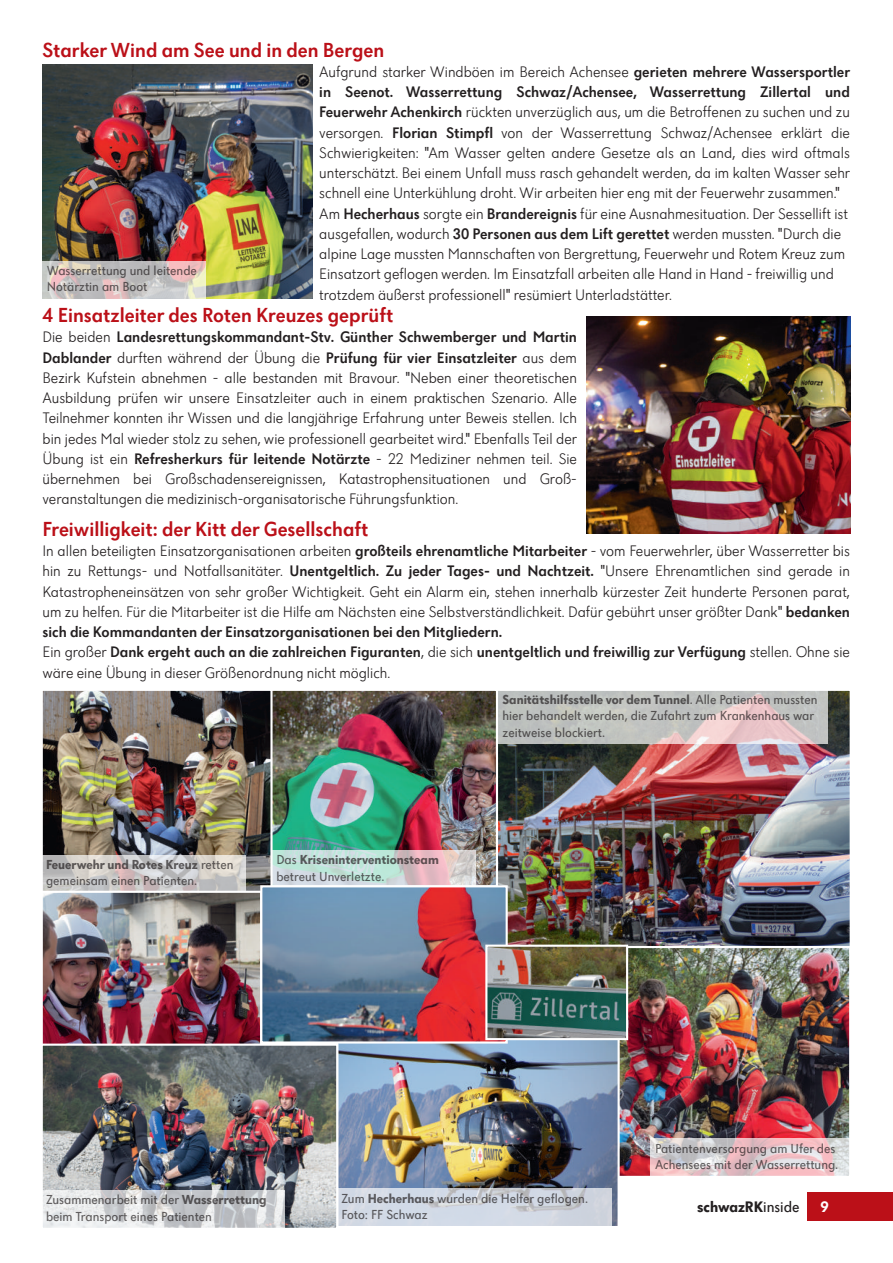
<style>
.page{position:relative;width:893px;height:1263px;background:#fff}
.page>*{position:absolute;margin:0;border:0;box-sizing:border-box;transform-origin:0 0}
.t1{font:500 21px "Dunant";color:#bb1018}
.t2{font:300 15.75px/20.2px "Dunant";color:#231f20}
.t3{font:700 15.75px "Dunant";color:#231f20}
.t4{font:700 15.75px "Dunant";color:#fff}
.t5{font:13.5px/16.5px "Dunant";color:rgb(35 31 32/.7)}
.t6{font:700 13.5px/16.5px "Dunant";color:rgb(35 31 32/.7)}
.s1{font-weight:500}
.s2{font-weight:700}
.s3{font-weight:400}
</style>
<div class="page">
<div style="left:807px;top:1192px;width:86px;height:28px;background:#bb1018"></div>
<img style="left:620px;top:948px;width:228px;height:227px">
<img style="left:498px;top:692px;width:351px;height:253px">
<img style="left:273px;top:692px;width:222px;height:192px">
<div style="left:263px;top:689px;width:235px;height:198px;border:2px solid #fff"></div>
<img style="left:43px;top:65px;width:269px;height:234px">
<img style="left:44px;top:692px;width:226px;height:199px">
<div style="left:41px;top:689px;width:232px;height:222px;border:2px solid #fff"></div>
<img style="left:587px;top:317px;width:263px;height:217px">
<div style="left:498px;top:690px;width:330px;height:54px;background:#fff;opacity:.7"></div>
<div style="left:42px;top:855px;width:204px;height:38px;background:#fff;opacity:.7"></div>
<div style="left:272px;top:850px;width:204px;height:36px;background:#fff;opacity:.7"></div>
<img style="left:44px;top:894px;width:215px;height:149px">
<div style="left:41px;top:891px;width:221px;height:169px;border:2px solid #fff"></div>
<div style="left:43px;top:261px;width:163px;height:38px;background:#fff;opacity:.7"></div>
<img style="left:339px;top:1040px;width:278px;height:185px">
<img style="left:44px;top:1046px;width:291px;height:181px">
<div style="left:41px;top:1043px;width:297px;height:187px;border:2px solid #fff"></div>
<img style="left:263px;top:888px;width:242px;height:152px">
<div style="left:260px;top:885px;width:248px;height:158px;border:2px solid #fff"></div>
<div style="left:42px;top:1190px;width:243px;height:39px;background:#fff;opacity:.7"></div>
<div style="left:337px;top:1189px;width:274px;height:38px;background:#fff;opacity:.7"></div>
<div style="left:651px;top:1138px;width:199px;height:39px;background:#fff;opacity:.7"></div>
<img style="left:488px;top:948px;width:137px;height:89px">
<div style="left:485px;top:945px;width:143px;height:95px;border:2px solid #fff"></div>
<h1 class="t1" style="left:43px;top:41px;width:343px">Starker Wind am See und in den Bergen</h1>
<p class="t2" style="left:319px;top:63px;width:532px">Aufgrund starker Windböen im Bereich Achensee <span class="s1">gerieten mehrere Wassersportler in Seenot. Wasserrettung Schwaz/Achensee, Wasserrettung Zillertal und Feuerwehr Achenkirch</span> rückten unverzüglich aus, um die Betroffenen zu suchen und zu versorgen. <span class="s1">Florian Stimpfl</span> von der Wasserrettung Schwaz/Achensee erklärt die Schwierigkeiten: "Am Wasser gelten andere Gesetze als an Land, dies wird oftmals unterschätzt. Bei einem Unfall muss rasch gehandelt werden, da im kalten Wasser sehr schnell eine Unterkühlung droht. Wir arbeiten hier eng mit der Feuerwehr zusammen." Am <span class="s1">Hecherhaus</span> sorgte ein <span class="s1">Brandereignis</span> für eine Ausnahmesituation. Der Sessellift ist ausgefallen, wodurch <span class="s1">30 Personen aus dem Lift gerettet</span> werden mussten. "Durch die alpine Lage mussten Mannschaften von Bergrettung, Feuerwehr und Rotem Kreuz zum Einsatzort geflogen werden. Im Einsatzfall arbeiten alle Hand in Hand - freiwillig und trotzdem äußerst professionell" resümiert Unterladstätter.</p>
<h1 class="t1" style="left:43px;top:306px;width:352px">4 Einsatzleiter des Roten Kreuzes geprüft</h1>
<p class="t2" style="left:43px;top:328px;width:536px;text-align:justify">Die beiden <span class="s1">Landesrettungskommandant-Stv. Günther Schwemberger und Martin Dablander</span> durften während der Übung die <span class="s1">Prüfung für vier Einsatzleiter</span> aus dem Bezirk Kufstein abnehmen - alle bestanden mit Bravour. "Neben einer theoretischen Ausbildung prüfen wir unsere Einsatzleiter auch in einem praktischen Szenario. Alle Teilnehmer konnten ihr Wissen und die langjährige Erfahrung unter Beweis stellen. Ich bin jedes Mal wieder stolz zu sehen, wie professionell gearbeitet wird." Ebenfalls Teil der Übung ist ein <span class="s1">Refresherkurs für leitende Notärzte</span> - 22 Mediziner nehmen teil. Sie übernehmen bei Großschadensereignissen, Katastrophensituationen und Groß&shy;veranstaltungen die medizinisch-organisatorische Führungsfunktion.</p>
<h1 class="t1" style="left:43px;top:520px;width:327px">Freiwilligkeit: der Kitt der Gesellschaft</h1>
<p class="t2" style="left:43px;top:542px;width:809px">In allen beteiligten Einsatzorganisationen arbeiten <span class="s1">großteils ehrenamtliche Mitarbeiter</span> - vom Feuerwehrler, über Wasserretter bis hin zu Rettungs- und Notfallsanitäter. <span class="s1">Unentgeltlich. Zu jeder Tages- und Nachtzeit.</span> "Unsere Ehrenamtlichen sind gerade in Katastropheneinsätzen von sehr großer Wichtigkeit. Geht ein Alarm ein, stehen innerhalb kürzester Zeit hunderte Personen parat, um zu helfen. Für die Mitarbeiter ist die Hilfe am Nächsten eine Selbstverständlichkeit. Dafür gebührt unser größter Dank" <span class="s1">bedanken sich die Kommandanten der Einsatzorganisationen bei den Mitgliedern.<br></span>Ein großer <span class="s1">Dank ergeht auch an die zahlreichen Figuranten</span>, die sich <span class="s1">unentgeltlich und freiwillig zur Verfügung</span> stellen. Ohne sie wäre eine Übung in dieser Größenordnung nicht möglich.</p>
<p class="t5" style="left:503px;top:692px;width:316px"><span class="s2">Sanitätshilfsstelle vor dem Tunnel</span>. Alle Patienten mussten hier behandelt werden, die Zufahrt zum Krankenhaus war zeitweise blockiert.</p>
<p class="t5" style="left:47px;top:263px;width:152px">Wasserrettung und leitende<br>Notärztin am Boot</p>
<p class="t5" style="left:46px;top:857px;width:189px"><span class="s2">Feuerwehr und Rotes Kreuz</span> retten gemeinsam einen Patienten.</p>
<p class="t6" style="left:276px;top:853px;width:164px"><span class="s3">Das</span> Kriseninterventionsteam <span class="s3">betreut Unverletzte.</span></p>
<p class="t5" style="left:46px;top:1193px;width:222px">Zusammenarbeit mit der <span class="s2">Wasserrettung </span>beim Transport eines Patienten</p>
<p class="t5" style="left:341px;top:1191px;width:248px">Zum <span class="s2">Hecherhaus</span> wurden die Helfer geflogen.<br>Foto: FF Schwaz</p>
<p class="t5" style="left:655px;top:1141px;width:185px">Patientenversorgung am Ufer des<br>Achensees mit der Wasserrettung.</p>
<p class="t3" style="left:697px;top:1200px;width:104px">schwazRK<span class="s3">inside</span></p>
<p class="t4" style="left:820px;top:1200px;width:10px">9</p>
</div>
